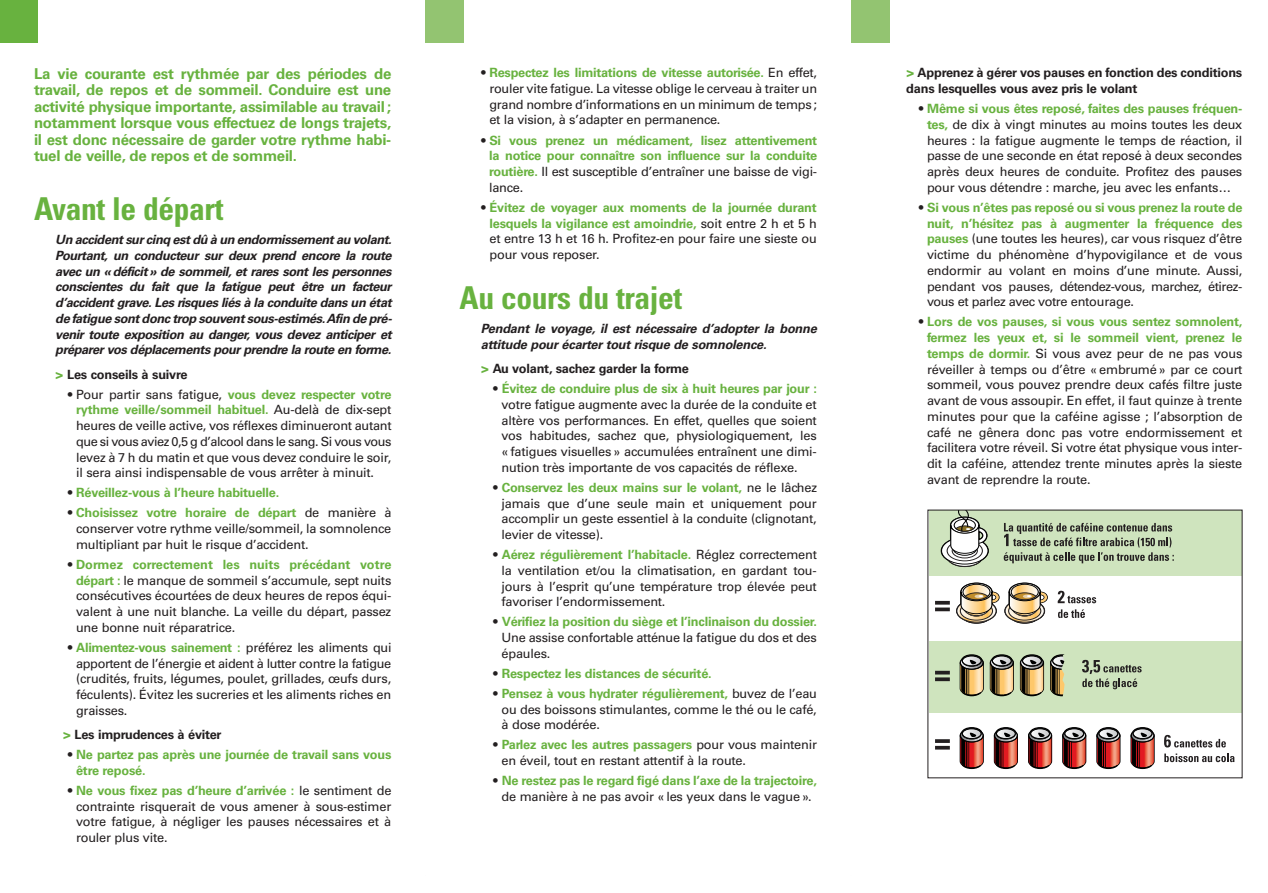
<style>
.page{position:relative;width:1268px;height:893px;background:#fff}
.page>*{position:absolute;margin:0;border:0;box-sizing:border-box;transform-origin:0 0}
.t1{font:700 condensed 31.5px "Univers";letter-spacing:-.015em;color:#68b23f}
.t2{font:700 15px/16.5px "Univers";letter-spacing:-.015em;color:#68b23f;text-align:justify}
.t3{font:12.75px/15.8px "Univers";letter-spacing:-.015em;color:#231f20;text-align:justify}
.t4{font:italic 700 12.75px/15.8px "Univers";letter-spacing:-.015em;color:#231f20}
.t5{font:700 12.75px/15.8px "Univers";letter-spacing:-.015em;color:#68b23f;text-align:justify}
.t6{font:700 12.75px/15.8px "Univers";letter-spacing:-.015em;color:#231f20}
.s1{font-weight:900;color:#68b23f}
.s2{font-weight:700;font-stretch:condensed}
.s3{font-weight:700;color:#68b23f}
.s4{font-stretch:condensed;color:#231f20}
.s5{font-weight:400;color:#231f20}
</style>
<div class="page">
<div style="left:0;top:0;width:38px;height:43px;background:#68b23f"></div>
<div style="left:425px;top:0;width:38px;height:43px;background:#93c471"></div>
<div style="left:850px;top:0;width:39px;height:43px;background:#93c471"></div>
<div style="left:928px;top:510px;width:312px;height:268px;background:#cfe4be"></div>
<div style="left:928px;top:576px;width:312px;height:65px;background:#fff"></div>
<div style="left:928px;top:713px;width:312px;height:65px;background:#fff"></div>
<svg style="left:940px;top:512px;width:49px;height:56px"></svg>
<svg style="left:1003px;top:523px;width:170px;height:40px"></svg>
<svg style="left:935px;top:601px;width:12px;height:4px"></svg>
<svg style="left:935px;top:607px;width:12px;height:4px"></svg>
<hr style="left:934px;top:671px;width:15px;height:3px;background:#231f20">
<svg style="left:935px;top:677px;width:14px;height:4px"></svg>
<svg style="left:935px;top:739px;width:14px;height:4px"></svg>
<svg style="left:935px;top:746px;width:14px;height:4px"></svg>
<svg style="left:959px;top:727px;width:275px;height:43px"></svg>
<svg style="left:947px;top:583px;width:148px;height:41px"></svg>
<svg style="left:959px;top:654px;width:182px;height:43px"></svg>
<p class="t2" style="left:34px;top:67px;width:359px">La vie courante est rythmée par des périodes de travail, de repos et de sommeil. Conduire est une activité physique importante, assimilable au travail ; notamment lorsque vous effectuez de longs trajets, il est donc nécessaire de garder votre rythme habi&shy;tuel de veille, de repos et de sommeil.</p>
<h1 class="t1" style="left:34px;top:197px;width:191px">Avant le départ</h1>
<p class="t4" style="left:55px;top:233px;width:338px;text-align:justify">Un accident sur cinq est dû à un endormissement au volant.<br>Pourtant, un conducteur sur deux prend encore la route avec un « déficit » de sommeil, et rares sont les personnes conscientes du fait que la fatigue peut être un facteur d’accident grave. Les risques liés à la conduite dans un état de fatigue sont donc trop souvent sous-estimés.Afin de pré&shy;venir toute exposition au danger, vous devez anticiper et préparer vos déplacements pour prendre la route en forme.</p>
<p class="t6" style="left:55px;top:367px;width:134px"><span class="s1">&gt;</span> Les conseils à suivre</p>
<p class="t3" style="left:76px;top:387px;width:317px;text-indent:-9px"><span class="s2">•</span> Pour partir sans fatigue, <span class="s3">vous devez respecter votre rythme veille/sommeil habituel.</span> Au-delà de dix-sept heures de veille active, vos réflexes diminueront autant que si vous aviez 0,5 g d’alcool dans le sang. Si vous vous levez à 7 h du matin et que vous devez conduire le soir, il sera ainsi indispensable de vous arrêter à minuit.</p>
<p class="t5" style="left:67px;top:486px;width:213px"><span class="s4">•</span> Réveillez-vous à l’heure habituelle.</p>
<p class="t3" style="left:76px;top:506px;width:317px;text-indent:-9px"><span class="s2">•</span> <span class="s3">Choisissez votre horaire de départ</span> de manière à conserver votre rythme veille/sommeil, la somnolence multipliant par huit le risque d’accident.</p>
<p class="t3" style="left:76px;top:558px;width:317px;text-indent:-9px"><span class="s2">•</span> <span class="s3">Dormez correctement les nuits précédant votre départ :</span> le manque de sommeil s’accumule, sept nuits consécutives écourtées de deux heures de repos équi&shy;valent à une nuit blanche. La veille du départ, passez une bonne nuit réparatrice.</p>
<p class="t3" style="left:76px;top:641px;width:317px;text-indent:-9px"><span class="s2">•</span> <span class="s3">Alimentez-vous sainement :</span> préférez les aliments qui apportent de l’énergie et aident à lutter contre la fatigue (crudités, fruits, légumes, poulet, grillades, œufs durs, féculents). Évitez les sucreries et les aliments riches en graisses.</p>
<p class="t6" style="left:63px;top:728px;width:160px"><span class="s1">&gt;</span> Les imprudences à éviter</p>
<p class="t5" style="left:76px;top:748px;width:317px;text-indent:-9px"><span class="s4">•</span> Ne partez pas après une journée de travail sans vous être reposé.</p>
<p class="t3" style="left:76px;top:784px;width:317px;text-indent:-9px"><span class="s2">•</span> <span class="s3">Ne vous fixez pas d’heure d’arrivée :</span> le sentiment de contrainte risquerait de vous amener à sous-estimer votre fatigue, à négliger les pauses nécessaires et à rouler plus vite.</p>
<p class="t3" style="left:489px;top:66px;width:329px;text-indent:-9px"><span class="s2">•</span> <span class="s3">Respectez les limitations de vitesse autorisée.</span> En effet, rouler vite fatigue. La vitesse oblige le cerveau à traiter un grand nombre d’informations en un minimum de temps ; et la vision, à s’adapter en permanence.</p>
<p class="t5" style="left:489px;top:133px;width:329px;text-indent:-8px"><span class="s4">•</span> Si vous prenez un médicament, lisez attentivement la notice pour connaître son influence sur la conduite routière. <span class="s5">Il est susceptible d’entraîner une baisse de vigi&shy;lance.</span></p>
<p class="t3" style="left:489px;top:200px;width:329px;text-indent:-9px"><span class="s2">•</span> <span class="s3">Évitez de voyager aux moments de la journée durant lesquels la vigilance est amoindrie,</span> soit entre 2 h et 5 h et entre 13 h et 16 h. Profitez-en pour faire une sieste ou pour vous reposer.</p>
<h1 class="t1" style="left:459px;top:286px;width:224px">Au cours du trajet</h1>
<p class="t4" style="left:480px;top:322px;width:337px">Pendant le voyage, il est nécessaire d’adopter la bonne attitude pour écarter tout risque de somnolence.</p>
<p class="t6" style="left:480px;top:362px;width:210px"><span class="s1">&gt;</span> Au volant, sachez garder la forme</p>
<p class="t3" style="left:501px;top:382px;width:317px;text-indent:-9px"><span class="s2">•</span> <span class="s3">Évitez de conduire plus de six à huit heures par jour : </span>votre fatigue augmente avec la durée de la conduite et altère vos performances. En effet, quelles que soient vos habitudes, sachez que, physiologiquement, les « fatigues visuelles » accumulées entraînent une dimi&shy;nution très importante de vos capacités de réflexe.</p>
<p class="t3" style="left:501px;top:481px;width:317px;text-indent:-9px"><span class="s2">•</span> <span class="s3">Conservez les deux mains sur le volant,</span> ne le lâchez jamais que d’une seule main et uniquement pour accomplir un geste essentiel à la conduite (clignotant, levier de vitesse).</p>
<p class="t3" style="left:501px;top:548px;width:317px;text-indent:-9px"><span class="s2">•</span> <span class="s3">Aérez régulièrement l’habitacle.</span> Réglez correctement la ventilation et/ou la climatisation, en gardant tou&shy;jours à l’esprit qu’une température trop élevée peut favoriser l’endormissement.</p>
<p class="t3" style="left:501px;top:615px;width:317px;text-indent:-9px"><span class="s2">•</span> <span class="s3">Vérifiez la position du siège et l’inclinaison du dossier.<br></span>Une assise confortable atténue la fatigue du dos et des épaules.</p>
<p class="t5" style="left:493px;top:667px;width:220px"><span class="s4">•</span> Respectez les distances de sécurité.</p>
<p class="t3" style="left:501px;top:687px;width:317px;text-indent:-9px"><span class="s2">•</span> <span class="s3">Pensez à vous hydrater régulièrement,</span> buvez de l’eau ou des boissons stimulantes, comme le thé ou le café, à dose modérée.</p>
<p class="t3" style="left:501px;top:738px;width:317px;text-indent:-9px"><span class="s2">•</span> <span class="s3">Parlez avec les autres passagers</span> pour vous maintenir en éveil, tout en restant attentif à la route.</p>
<p class="t5" style="left:493px;top:774px;width:325px;text-align:center"><span class="s4">•</span> Ne restez pas le regard figé dans l’axe de la trajectoire, <span class="s5">de manière à ne pas avoir « les yeux dans le vague ».</span></p>
<p class="t6" style="left:906px;top:66px;width:337px"><span class="s1">&gt;</span> Apprenez à gérer vos pauses en fonction des conditions dans lesquelles vous avez pris le volant</p>
<p class="t3" style="left:926px;top:102px;width:317px;text-indent:-9px"><span class="s2">•</span> <span class="s3">Même si vous êtes reposé, faites des pauses fréquen&shy;tes,</span> de dix à vingt minutes au moins toutes les deux heures : la fatigue augmente le temps de réaction, il passe de une seconde en état reposé à deux secondes après deux heures de conduite. Profitez des pauses pour vous détendre : marche, jeu avec les enfants…</p>
<p class="t3" style="left:926px;top:200px;width:317px;text-indent:-9px"><span class="s2">•</span> <span class="s3">Si vous n’êtes pas reposé ou si vous prenez la route de nuit, n’hésitez pas à augmenter la fréquence des pauses</span> (une toutes les heures), car vous risquez d’être victime du phénomène d’hypovigilance et de vous endormir au volant en moins d’une minute. Aussi, pendant vos pauses, détendez-vous, marchez, étirez&shy;vous et parlez avec votre entourage.</p>
<p class="t3" style="left:926px;top:315px;width:317px;text-indent:-9px"><span class="s2">•</span> <span class="s3">Lors de vos pauses, si vous vous sentez somnolent, fermez les yeux et, si le sommeil vient, prenez le temps de dormir.</span> Si vous avez peur de ne pas vous réveiller à temps ou d’être « embrumé » par ce court sommeil, vous pouvez prendre deux cafés filtre juste avant de vous assoupir. En effet, il faut quinze à trente minutes pour que la caféine agisse ; l’absorption de café ne gênera donc pas votre endormissement et facilitera votre réveil. Si votre état physique vous inter&shy;dit la caféine, attendez trente minutes après la sieste avant de reprendre la route.</p>
</div>
